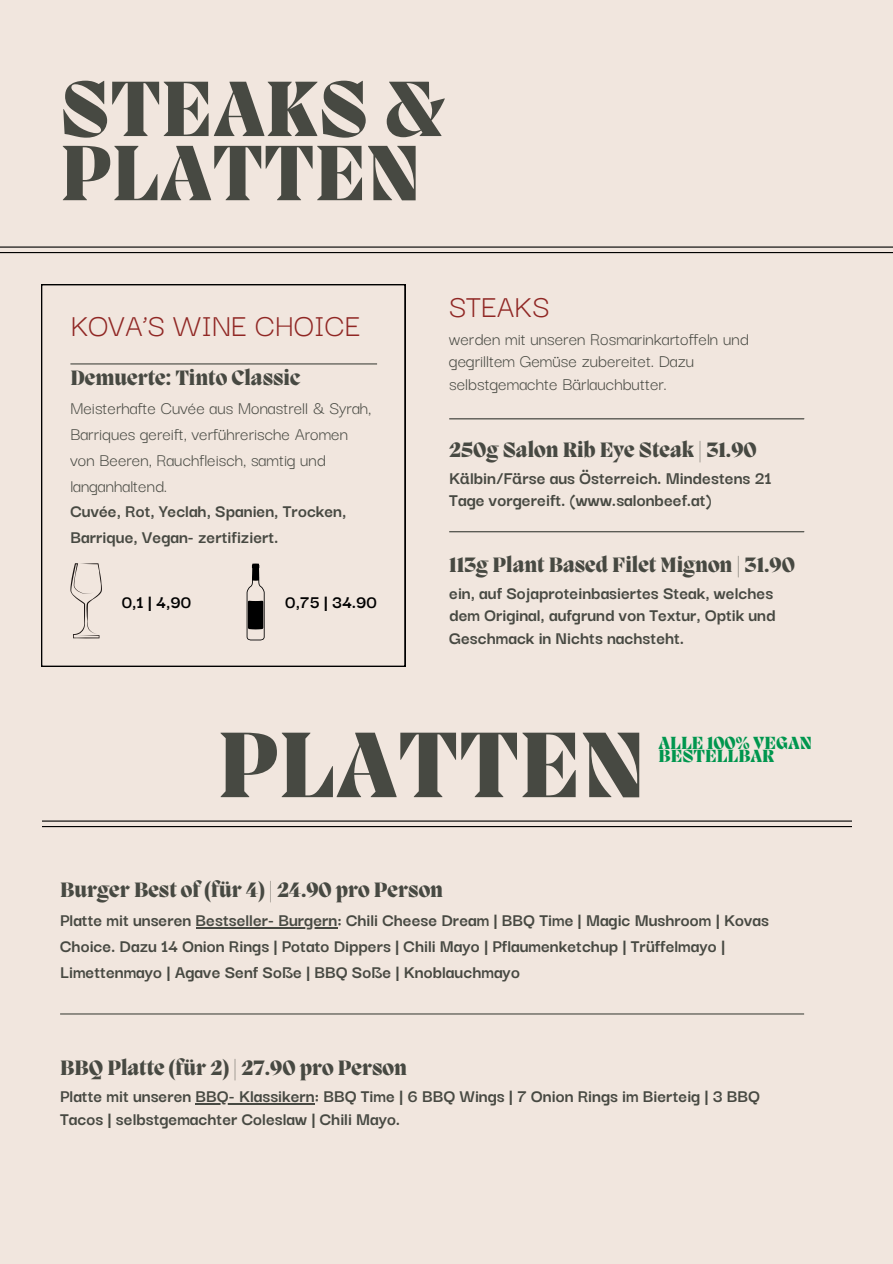
<style>
.page{position:relative;width:893px;height:1264px;background:#fff}
.page>*{position:absolute;margin:0;border:0;box-sizing:border-box;transform-origin:0 0}
.t1{font:800 95.4px "Migra";color:#474942}
.t2{font:800 80.4px/64.2px "Migra";color:#474942}
.t3{font:33.45px "Darker Grotesque";color:#902724}
.t4{font:800 21.45px "Migra";color:#474942}
.t5{font:700 19.05px/22.5px "Darker Grotesque";color:#474942}
.t6{font:19.05px/25.8px "Darker Grotesque";color:#474942}
.t7{font:700 19.05px "Darker Grotesque";color:#000}
.t8{font:800 18px/13.6px "Migra";color:#00964e}
</style>
<div class="page">
<div style="left:0;top:0;width:892px;height:1263px;background:#f1e6de"></div>
<hr style="left:0;top:246px;width:892px;height:2px;background:#000">
<hr style="left:0;top:252px;width:892px;height:1px;background:#000">
<hr style="left:449px;top:418px;width:355px;height:1px;background:#474942">
<hr style="left:449px;top:531px;width:355px;height:1px;background:#474942">
<hr style="left:0;top:820px;width:892px;height:1px;background:#000">
<hr style="left:0;top:826px;width:892px;height:1px;background:#000">
<hr style="left:196px;top:927px;width:141px;height:1px;background:#474942">
<hr style="left:196px;top:1103px;width:119px;height:1px;background:#474942">
<hr style="left:60px;top:1013px;width:744px;height:1px;background:#474942">
<div style="left:0;top:738px;width:41px;height:268px;background:#f1e6de"></div>
<div style="left:852px;top:715px;width:40px;height:268px;background:#f1e6de"></div>
<svg style="left:41px;top:284px;width:364px;height:382px"></svg>
<hr style="left:70px;top:363px;width:307px;height:1px;background:#474942">
<svg style="left:70px;top:563px;width:32px;height:75px"></svg>
<svg style="left:246px;top:563px;width:18px;height:77px"></svg>
<h2 class="t2" style="left:60px;top:83px;width:388px">STEAKS &amp;<br>PLATTEN</h2>
<h1 class="t3" style="left:70px;top:300px;width:291px">KOVA’S WINE CHOICE</h1>
<h3 class="t4" style="left:70px;top:367px;width:231px">Demuerte: Tinto Classic</h3>
<p class="t6" style="left:70px;top:394px;width:302px">Meisterhafte Cuvée aus Monastrell &amp; Syrah, Barriques gereift, verführerische Aromen von Beeren, Rauchfleisch, samtig und langanhaltend.</p>
<p class="t5" style="left:70px;top:497px;width:277px;line-height:25.8px">Cuvée, Rot, Yeclah, Spanien, Trocken,<br>Barrique, Vegan- zertifiziert.</p>
<p class="t7" style="left:122px;top:588px;width:71px">0,1 | 4,90</p>
<p class="t7" style="left:285px;top:588px;width:93px">0,75 | 34.90</p>
<h3 class="t3" style="left:449px;top:281px;width:102px">STEAKS</h3>
<p class="t6" style="left:449px;top:326px;width:301px;line-height:22.5px">werden mit unseren Rosmarinkartoffeln und gegrilltem Gemüse zubereitet. Dazu selbstgemachte Bärlauchbutter.</p>
<p class="t4" style="left:449px;top:439px;width:309px">250g Salon Rib Eye Steak | 31.90</p>
<p class="t5" style="left:449px;top:465px;width:324px">Kälbin/Färse aus Österreich. Mindestens 21<br>Tage vorgereift. (www.salonbeef.at)</p>
<p class="t4" style="left:449px;top:554px;width:347px">113g Plant Based Filet Mignon | 31.90</p>
<p class="t5" style="left:449px;top:580px;width:328px">ein, auf Sojaproteinbasiertes Steak, welches dem Original, aufgrund von Textur, Optik und<br>Geschmack in Nichts nachsteht.</p>
<p class="t1" style="left:217px;top:719px;width:429px">PLATTEN</p>
<p class="t8" style="left:658px;top:737px;width:155px">ALLE 100% VEGAN<br>BESTELLBAR</p>
<p class="t4" style="left:60px;top:879px;width:384px">Burger Best of (für 4) | 24.90 pro Person</p>
<p class="t5" style="left:60px;top:907px;width:710px">Platte mit unseren Bestseller- Burgern: Chili Cheese Dream | BBQ Time | Magic Mushroom | Kovas</p>
<p class="t5" style="left:60px;top:931px;width:666px;line-height:25.8px">Choice. Dazu 14 Onion Rings | Potato Dippers | Chili Mayo | Pflaumenketchup | Trüffelmayo |<br>Limettenmayo | Agave Senf Soße | BBQ Soße | Knoblauchmayo</p>
<p class="t4" style="left:60px;top:1057px;width:348px">BBQ Platte (für 2) | 27.90 pro Person</p>
<p class="t5" style="left:60px;top:1083px;width:701px">Platte mit unseren BBQ- Klassikern: BBQ Time | 6 BBQ Wings | 7 Onion Rings im Bierteig | 3 BBQ</p>
<p class="t5" style="left:60px;top:1106px;width:341px">Tacos | selbstgemachter Coleslaw | Chili Mayo.</p>
</div>
